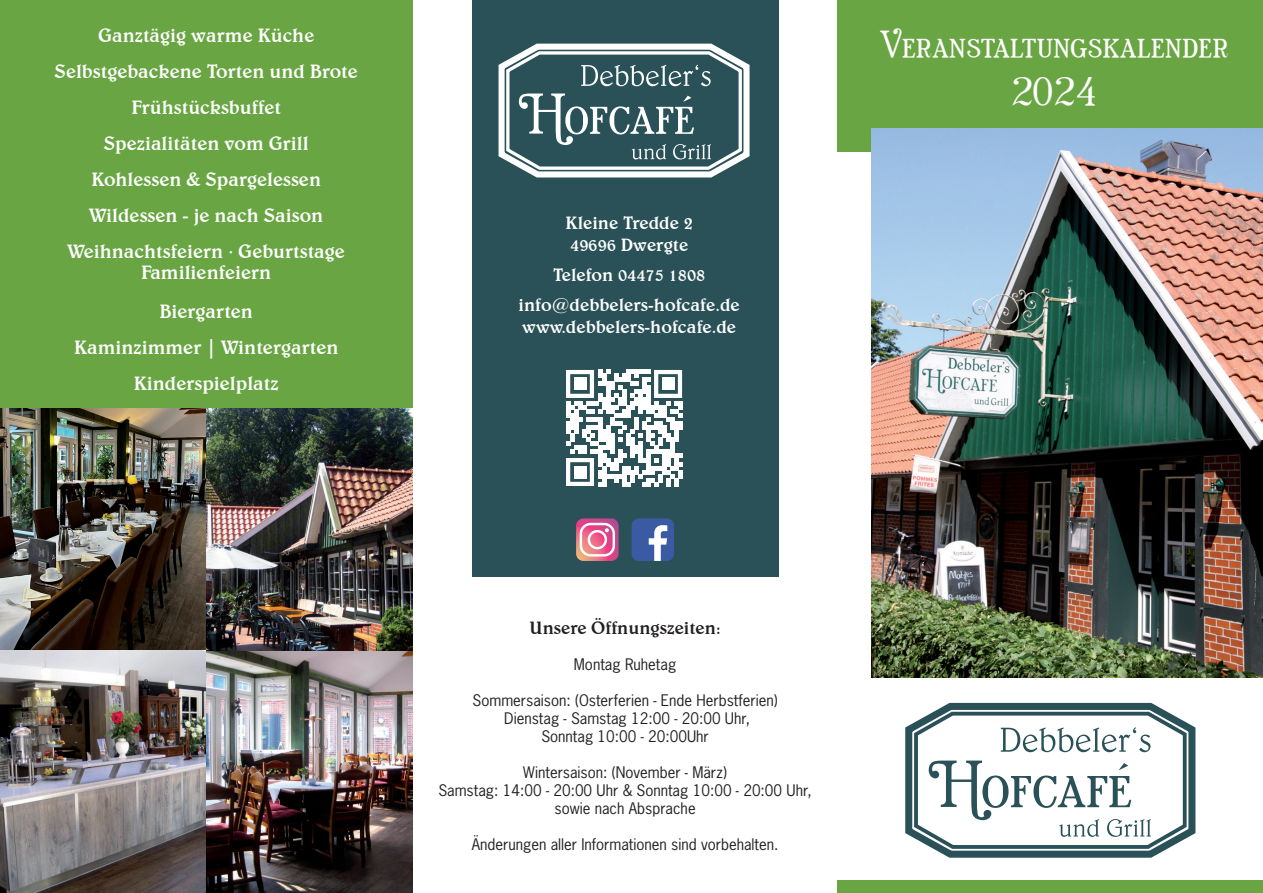
<style>
.page{position:relative;width:1263px;height:893px;background:#fff}
.page>*{position:absolute;margin:0;border:0;box-sizing:border-box;transform-origin:0 0}
.t1{font:39.75px "Rataczak Swash";color:#fff}
.t2{font:37.5px "Rataczak Swash";letter-spacing:.01em;color:#fff}
.t3{font:500 19.5px/36px "Belwe BT";color:#fff;text-align:center}
.t4{font:500 18px/21.6px "Belwe BT";color:#fff}
.t5{font:500 18px "Belwe BT";color:#231f20}
.t6{font:15px/18px "News Gothic Std";color:#231f20;text-align:center}
</style>
<div class="page">
<div style="left:0;top:0;width:412px;height:408px;background:#69a643"></div>
<img style="left:0;top:408px;width:412px;height:485px">
<div style="left:838px;top:0;width:425px;height:152px;background:#69a643"></div>
<div style="left:838px;top:880px;width:425px;height:13px;background:#69a643"></div>
<div style="left:472px;top:0;width:306px;height:577px;background:#295157"></div>
<img style="left:872px;top:129px;width:391px;height:548px">
<svg style="left:905px;top:702px;width:291px;height:156px"></svg>
<svg style="left:912px;top:710px;width:276px;height:142px"></svg>
<svg style="left:498px;top:43px;width:252px;height:135px"></svg>
<svg style="left:566px;top:370px;width:116px;height:116px"></svg>
<div style="left:574px;top:378px;width:12px;height:12px;background:#fff"></div>
<div style="left:662px;top:378px;width:12px;height:12px;background:#fff"></div>
<div style="left:574px;top:466px;width:12px;height:12px;background:#fff"></div>
<div style="left:632px;top:518px;width:42px;height:43px;background:#3a5ba4;border-radius:7px"></div>
<svg style="left:649px;top:525px;width:18px;height:36px"></svg>
<svg style="left:576px;top:518px;width:43px;height:43px;background:#de819f"></svg>
<h3 class="t3" style="left:55px;top:17px;width:305px">Ganztägig warme Küche<br>Selbstgebackene Torten und Brote<br>Frühstücksbuffet<br>Spezialitäten vom Grill<br>Kohlessen &amp; Spargelessen<br>Wildessen - je nach Saison<br>Weihnachtsfeiern · Geburtstage</h3>
<h3 class="t3" style="left:141px;top:252px;width:132px;line-height:39px">Familienfeiern<br>Biergarten</h3>
<h3 class="t3" style="left:74px;top:329px;width:266px">Kaminzimmer | Wintergarten<br>Kinderspielplatz</h3>
<p class="t4" style="left:566px;top:212px;width:129px">Kleine Tredde 2<br>49696 Dwergte</p>
<p class="t4" style="left:519px;top:259px;width:223px;line-height:30.2px;text-align:center">Telefon 04475 1808 info@debbelers-hofcafe.de</p>
<p class="t4" style="left:522px;top:315px;width:216px">www.debbelers-hofcafe.de</p>
<h2 class="t2" style="left:880px;top:23px;width:350px">Veranstaltungskalender</h2>
<h1 class="t1" style="left:1012px;top:69px;width:86px">2024</h1>
<p class="t5" style="left:530px;top:617px;width:192px">Unsere Öffnungszeiten:</p>
<p class="t6" style="left:574px;top:655px;width:104px">Montag Ruhetag</p>
<p class="t6" style="left:473px;top:691px;width:307px">Sommersaison: (Osterferien - Ende Herbstferien)<br>Dienstag - Samstag 12:00 - 20:00 Uhr,<br>Sonntag 10:00 - 20:00Uhr</p>
<p class="t6" style="left:438px;top:763px;width:375px">Wintersaison: (November - März)<br>Samstag: 14:00 - 20:00 Uhr &amp; Sonntag 10:00 - 20:00 Uhr, sowie nach Absprache</p>
<p class="t6" style="left:472px;top:835px;width:308px">Änderungen aller Informationen sind vorbehalten.</p>
</div>
